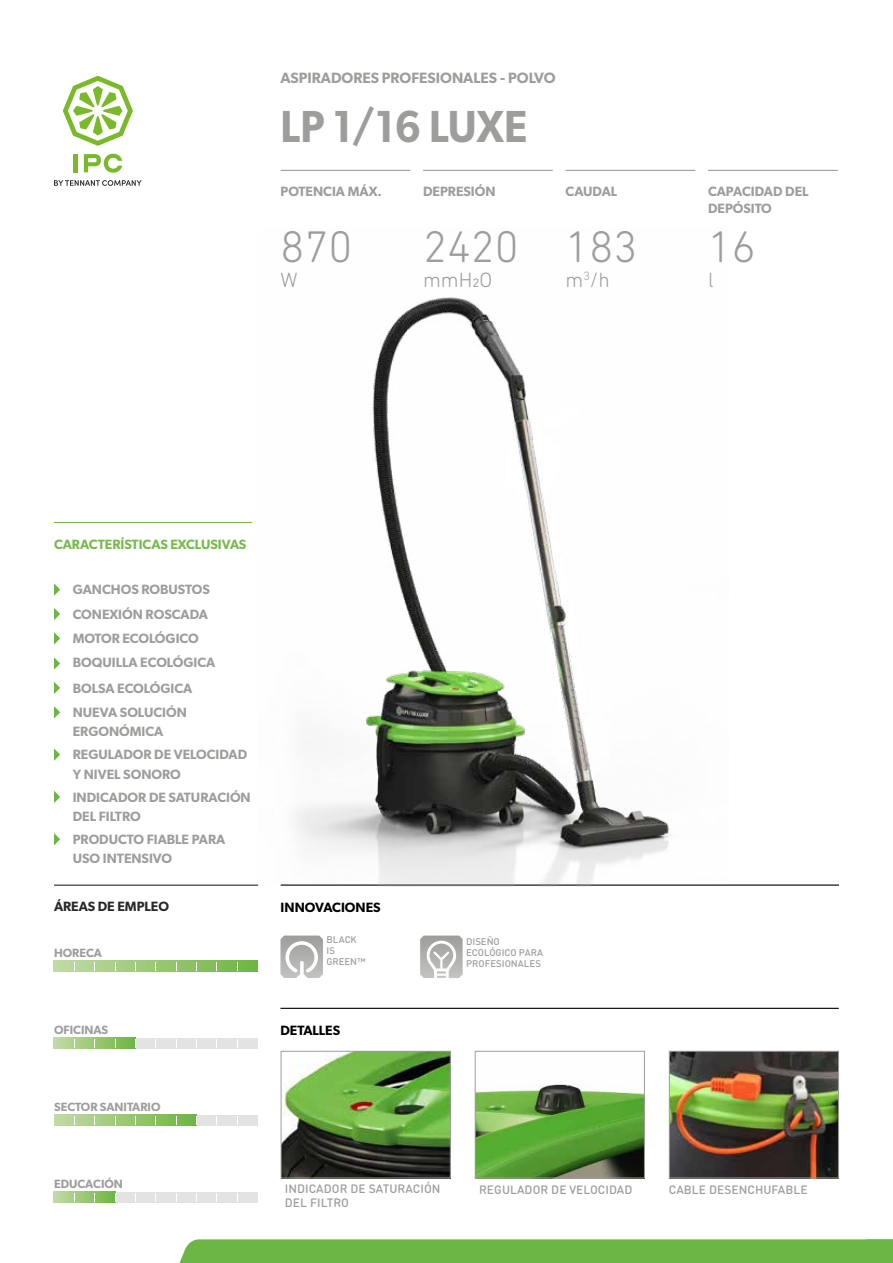
<style>
.page{position:relative;width:893px;height:1263px;background:#fff}
.page>*{position:absolute;margin:0;border:0;box-sizing:border-box;transform-origin:0 0}
.t1{font:300 45px "DIN Next Rounded LT Pro";color:#9d9d9c}
.t2{font:600 45px "Gibson";color:#9d9d9c;scale:.93 1}
.t3{font:300 21px "DIN Next Rounded LT Pro";color:#9d9d9c}
.t4{font:600 15px "Gibson";color:#9d9d9c}
.t5{font:600 13.5px/24.6px "Gibson";color:#9d9d9c}
.t6{font:600 13.5px "Gibson";color:#76b94d}
.t7{font:600 13.5px "Gibson";color:#000}
.t8{font:600 13.5px "Gibson";color:#282827}
.t9{font:500 12px "DIN Round Pro";letter-spacing:.005em;color:#9d9d9c}
.t10{font:600 12px "Gibson";color:#9d9d9c}
.t11{font:500 9.6px/11.2px "DIN Round Pro";letter-spacing:-.005em;color:#9d9d9c}
</style>
<div class="page">
<div style="left:179px;top:1239px;width:714px;height:24px;background:#6bb644"></div>
<hr style="left:74px;top:154px;width:4px;height:18px;background:#7ab929">
<svg style="left:84px;top:154px;width:38px;height:19px"></svg>
<svg style="left:63px;top:76px;width:70px;height:70px"></svg>
<svg style="left:54px;top:180px;width:88px;height:6px"></svg>
<img style="left:283px;top:1053px;width:166px;height:123px">
<div style="left:281px;top:1051px;width:170px;height:127px;border:1px solid #9d9d9c"></div>
<img style="left:477px;top:1084px;width:166px;height:92px">
<div style="left:475px;top:1051px;width:170px;height:127px;border:1px solid #9d9d9c"></div>
<hr style="left:281px;top:884px;width:558px;height:2px;background:#000">
<hr style="left:280px;top:1008px;width:559px;height:1px;background:#000">
<hr style="left:54px;top:522px;width:198px;height:1px;background:#76b94d">
<svg style="left:54px;top:583px;width:6px;height:13px"></svg>
<svg style="left:54px;top:608px;width:6px;height:12px"></svg>
<svg style="left:54px;top:632px;width:6px;height:13px"></svg>
<svg style="left:54px;top:657px;width:6px;height:13px"></svg>
<svg style="left:54px;top:682px;width:6px;height:12px"></svg>
<svg style="left:54px;top:706px;width:6px;height:12px"></svg>
<svg style="left:54px;top:748px;width:6px;height:13px"></svg>
<svg style="left:54px;top:791px;width:6px;height:12px"></svg>
<svg style="left:54px;top:833px;width:6px;height:12px"></svg>
<hr style="left:281px;top:170px;width:129px;height:1px;background:#9d9d9c">
<hr style="left:423px;top:170px;width:130px;height:1px;background:#9d9d9c">
<hr style="left:566px;top:170px;width:129px;height:1px;background:#9d9d9c">
<hr style="left:708px;top:170px;width:130px;height:1px;background:#9d9d9c">
<svg style="left:280px;top:935px;width:43px;height:43px"></svg>
<svg style="left:420px;top:935px;width:43px;height:43px"></svg>
<img style="left:258px;top:297px;width:470px;height:589px">
<hr style="left:54px;top:884px;width:204px;height:2px;background:#282827">
<svg style="left:54px;top:961px;width:204px;height:10px;background:#9cca79"></svg>
<div style="left:54px;top:1038px;width:204px;height:10px;background:#e3e3e3"></div>
<svg style="left:54px;top:1038px;width:82px;height:10px"></svg>
<div style="left:54px;top:1115px;width:204px;height:10px;background:#e3e3e3"></div>
<svg style="left:54px;top:1115px;width:142px;height:10px"></svg>
<div style="left:54px;top:1192px;width:204px;height:10px;background:#e3e3e3"></div>
<svg style="left:54px;top:1192px;width:62px;height:10px"></svg>
<img style="left:671px;top:1053px;width:166px;height:123px">
<div style="left:669px;top:1051px;width:170px;height:127px;border:1px solid #9d9d9c"></div>
<p class="t4" style="left:281px;top:69px;width:276px">ASPIRADORES PROFESIONALES - POLVO</p>
<h1 class="t2" style="left:281px;top:100px;width:267px">LP 1/16 LUXE</h1>
<p class="t5" style="left:281px;top:179px;width:103px">POTENCIA MÁX.</p>
<p class="t5" style="left:423px;top:179px;width:74px">DEPRESIÓN</p>
<p class="t5" style="left:566px;top:179px;width:53px">CAUDAL</p>
<p class="t5" style="left:708px;top:183px;width:102px;line-height:16.2px">CAPACIDAD DEL<br>DEPÓSITO</p>
<h1 class="t1" style="left:281px;top:221px;width:73px">870</h1>
<h2 class="t3" style="left:281px;top:268px;width:19px">W</h2>
<h1 class="t1" style="left:423px;top:221px;width:97px">2420</h1>
<h2 class="t3" style="left:423px;top:268px;width:71px">mmH2O</h2>
<h1 class="t1" style="left:566px;top:221px;width:73px">183</h1>
<h2 class="t3" style="left:566px;top:268px;width:46px">m<sup>3</sup>/h</h2>
<h1 class="t1" style="left:708px;top:221px;width:49px">16</h1>
<h2 class="t3" style="left:708px;top:268px;width:7px">l</h2>
<p class="t6" style="left:54px;top:536px;width:194px">CARACTERÍSTICAS EXCLUSIVAS</p>
<p class="t5" style="left:73px;top:577px;width:144px">GANCHOS ROBUSTOS<br>CONEXIÓN ROSCADA<br>MOTOR ECOLÓGICO<br>BOQUILLA ECOLÓGICA<br>BOLSA ECOLÓGICA<br>NUEVA SOLUCIÓN</p>
<p class="t5" style="left:73px;top:720px;width:176px;line-height:22.8px">ERGONÓMICA<br>REGULADOR DE VELOCIDAD</p>
<p class="t5" style="left:73px;top:762px;width:180px;line-height:22.8px">Y NIVEL SONORO<br>INDICADOR DE SATURACIÓN</p>
<p class="t5" style="left:73px;top:805px;width:154px;line-height:22.8px">DEL FILTRO<br>PRODUCTO FIABLE PARA</p>
<p class="t5" style="left:73px;top:846px;width:101px">USO INTENSIVO</p>
<p class="t8" style="left:54px;top:898px;width:117px">ÁREAS DE EMPLEO</p>
<p class="t10" style="left:54px;top:945px;width:50px">HORECA</p>
<p class="t10" style="left:54px;top:1022px;width:55px">OFICINAS</p>
<p class="t10" style="left:54px;top:1099px;width:108px">SECTOR SANITARIO</p>
<p class="t10" style="left:54px;top:1176px;width:70px">EDUCACIÓN</p>
<p class="t7" style="left:281px;top:899px;width:102px">INNOVACIONES</p>
<p class="t11" style="left:327px;top:933px;width:41px">BLACK<br>IS<br>GREEN™</p>
<p class="t11" style="left:466px;top:935px;width:79px">DISEÑO<br>ECOLÓGICO PARA<br>PROFESIONALES</p>
<p class="t7" style="left:280px;top:1022px;width:61px">DETALLES</p>
<p class="t9" style="left:285px;top:1181px;width:157px">INDICADOR DE SATURACIÓN</p>
<p class="t9" style="left:669px;top:1181px;width:140px">CABLE DESENCHUFABLE</p>
<p class="t9" style="left:285px;top:1194px;width:66px">DEL FILTRO</p>
<p class="t9" style="left:479px;top:1181px;width:155px">REGULADOR DE VELOCIDAD</p>
</div>
